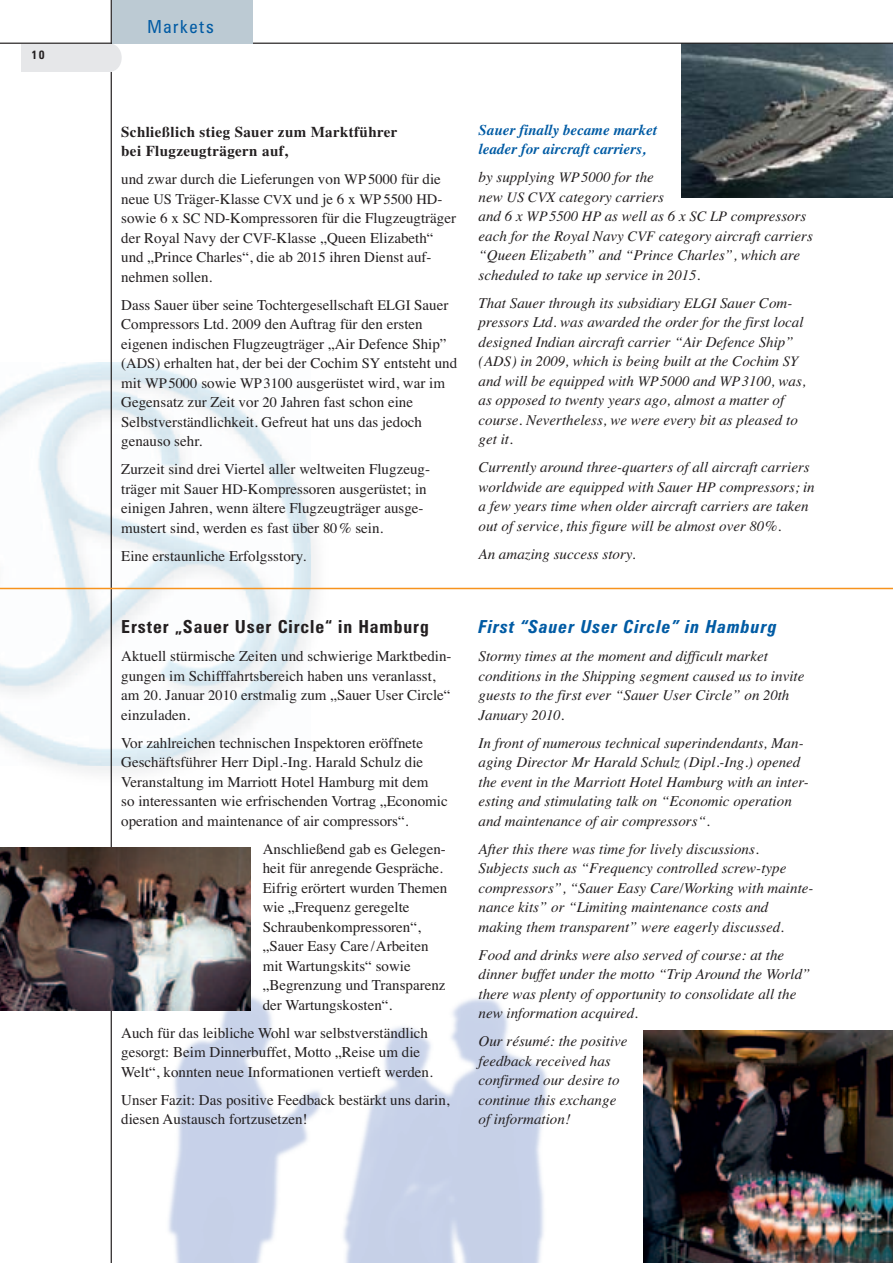
<style>
.page{position:relative;width:893px;height:1263px;background:#fff}
.page>*{position:absolute;margin:0;border:0;box-sizing:border-box;transform-origin:0 0}
.t1{font:700 condensed 18px "Zurich BT";letter-spacing:.05em;color:#231f20}
.t2{font:italic 700 condensed 18px "Zurich BT";letter-spacing:.05em;color:#015ba4}
.t3{font:condensed 18px "Zurich BT";letter-spacing:.095em;color:#015ba4}
.t4{font:italic 15px/19.5px "Times";color:#231f20}
.t5{font:15px/19.5px "Times";color:#231f20}
.t6{font:700 15px/19.5px "Times";letter-spacing:.025em;color:#231f20}
.t7{font:italic 700 15px/19.5px "Times";color:#015ba4}
.t8{font:700 condensed 12px "Zurich BT";color:#231f20}
.s1{font-size:14.55px}
.s2{font-size:13.5px}
</style>
<div class="page">
<img style="left:168px;top:996px;width:379px;height:267px">
<img style="left:681px;top:44px;width:212px;height:154px">
<img style="left:63px;top:353px;width:296px;height:454px">
<img style="left:0;top:363px;width:310px;height:403px">
<hr style="left:111px;top:0;width:1px;height:1263px;background:#231f20">
<div style="left:21px;top:44px;width:91px;height:28px;background:#e6e7e9"></div>
<div style="left:99px;top:44px;width:23px;height:28px;background:#e6e7e9;border-radius:50%"></div>
<hr style="left:0;top:588px;width:893px;height:1px;background:#f7931d">
<hr style="left:0;top:43px;width:893px;height:1px;background:#231f20">
<div style="left:112px;top:0;width:140px;height:43px;background:#bccad3"></div>
<img style="left:0;top:847px;width:251px;height:163px">
<img style="left:643px;top:1031px;width:250px;height:232px">
<p class="t8" style="left:32px;top:50px;width:15px">10</p>
<p class="t3" style="left:147px;top:20px;width:68px">Markets</p>
<p class="t6" style="left:121px;top:123px;width:278px">Schließlich stieg Sauer zum Marktführer bei Flugzeugträgern auf,</p>
<p class="t5" style="left:121px;top:171px;width:336px">und zwar durch die Lieferungen von <span class="s1">WP 5000</span> für die neue <span class="s1">US</span> Träger-Klasse <span class="s2">CVX</span> und je 6 x <span class="s1">WP 5500 HD&shy;</span>sowie 6 x <span class="s1">SC ND</span>-Kompressoren für die Flugzeugträger der Royal Navy der <span class="s1">CVF</span>-Klasse „Queen Elizabeth“ und „Prince Charles“, die ab <span class="s1">2015</span> ihren Dienst auf&shy;nehmen sollen.</p>
<p class="t5" style="left:121px;top:296px;width:337px">Dass Sauer über seine Tochtergesellschaft <span class="s1">ELGI</span> Sauer Compressors Ltd. <span class="s1">2009</span> den Auftrag für den ersten eigenen indischen Flugzeugträger „Air Defence Ship” (<span class="s1">ADS</span>) erhalten hat, der bei der Cochim <span class="s1">SY</span> entsteht und mit <span class="s1">WP5000</span> sowie <span class="s1">WP3100</span> ausgerüstet wird, war im Gegensatz zur Zeit vor <span class="s1">20</span> Jahren fast schon eine Selbstverständlichkeit. Gefreut hat uns das jedoch genauso sehr.</p>
<p class="t5" style="left:121px;top:461px;width:310px">Zurzeit sind drei Viertel aller weltweiten Flugzeug&shy;träger mit Sauer <span class="s1">HD</span>-Kompressoren ausgerüstet; in einigen Jahren, wenn ältere Flugzeugträger ausge&shy;mustert sind, werden es fast über <span class="s1">80</span>% sein.</p>
<p class="t5" style="left:121px;top:547px;width:186px">Eine erstaunliche Erfolgsstory.</p>
<p class="t7" style="left:478px;top:121px;width:180px">Sauer finally became market leader for aircraft carriers,</p>
<p class="t4" style="left:478px;top:169px;width:336px">by supplying <span class="s1">WP5000</span> for the<br>new <span class="s1">US CVX</span> category carriers<br>and 6 x <span class="s1">WP5500 HP</span> as well as 6 x <span class="s1">SC LP</span> compressors each for the Royal Navy <span class="s1">CVF</span> category aircraft carriers “Queen Elizabeth” and “Prince Charles”, which are scheduled to take up service in <span class="s1">2015</span>.</p>
<p class="t4" style="left:478px;top:294px;width:329px">That Sauer through its subsidiary <span class="s1">ELGI</span> Sauer Com&shy;pressors Ltd. was awarded the order for the first local designed Indian aircraft carrier “Air Defence Ship” (<span class="s1">ADS</span>) in <span class="s1">2009</span>, which is being built at the Cochim <span class="s1">SY </span>and will be equipped with <span class="s1">WP5000</span> and <span class="s1">WP3100</span>, was, as opposed to twenty years ago, almost a matter of course. Nevertheless, we were every bit as pleased to get it.</p>
<p class="t4" style="left:478px;top:459px;width:338px">Currently around three-quarters of all aircraft carriers worldwide are equipped with Sauer <span class="s1">HP</span> compressors; in a few years time when older aircraft carriers are taken out of service, this figure will be almost over <span class="s1">80</span>%.</p>
<p class="t4" style="left:478px;top:545px;width:159px">An amazing success story.</p>
<p class="t1" style="left:121px;top:620px;width:309px">Erster „Sauer User Circle“ in Hamburg</p>
<p class="t5" style="left:121px;top:648px;width:332px">Aktuell stürmische Zeiten und schwierige Marktbedin&shy;gungen im Schifffahrtsbereich haben uns veranlasst, am <span class="s1">20.</span> Januar <span class="s1">2010</span> erstmalig zum „Sauer User Circle“ einzuladen.</p>
<p class="t5" style="left:121px;top:734px;width:328px">Vor zahlreichen technischen Inspektoren eröffnete Geschäftsführer Herr Dipl.-Ing. Harald Schulz die Veranstaltung im Marriott Hotel Hamburg mit dem<br>so interessanten wie erfrischenden Vortrag „Economic operation and maintenance of air compressors“.</p>
<p class="t5" style="left:263px;top:840px;width:186px">Anschließend gab es Gelegen&shy;heit für anregende Gespräche.<br>Eifrig erörtert wurden Themen wie „Frequenz geregelte<br>Schraubenkompressoren“, „Sauer Easy Care /Arbeiten mit Wartungskits“ sowie „Begrenzung und Transparenz der Wartungskosten“.</p>
<p class="t5" style="left:121px;top:1024px;width:313px">Auch für das leibliche Wohl war selbstverständlich gesorgt: Beim Dinnerbuffet, Motto „Reise um die<br>Welt“, konnten neue Informationen vertieft werden.</p>
<p class="t5" style="left:121px;top:1091px;width:330px">Unser Fazit: Das positive Feedback bestärkt uns darin, diesen Austausch fortzusetzen!</p>
<p class="t2" style="left:478px;top:620px;width:300px">First “Sauer User Circle” in Hamburg</p>
<p class="t4" style="left:478px;top:648px;width:327px">Stormy times at the moment and difficult market conditions in the Shipping segment caused us to invite guests to the first ever “Sauer User Circle” on <span class="s1">20</span>th January <span class="s1">2010</span>.</p>
<p class="t4" style="left:478px;top:734px;width:332px">In front of numerous technical superindendants, Man&shy;aging Director Mr Harald Schulz (Dipl.-Ing.) opened the event in the Marriott Hotel Hamburg with an inter&shy;esting and stimulating talk on “Economic operation and maintenance of air compressors“.</p>
<p class="t4" style="left:478px;top:840px;width:336px">After this there was time for lively discussions.<br>Subjects such as “Frequency controlled screw-type compressors”, “Sauer Easy Care/Working with mainte&shy;nance kits” or “Limiting maintenance costs and making them transparent” were eagerly discussed.</p>
<p class="t4" style="left:478px;top:946px;width:333px">Food and drinks were also served of course: at the dinner buffet under the motto “Trip Around the World” there was plenty of opportunity to consolidate all the new information acquired.</p>
<p class="t4" style="left:478px;top:1033px;width:151px">Our résumé: the positive feedback received has confirmed our desire to continue this exchange of information!</p>
</div>
